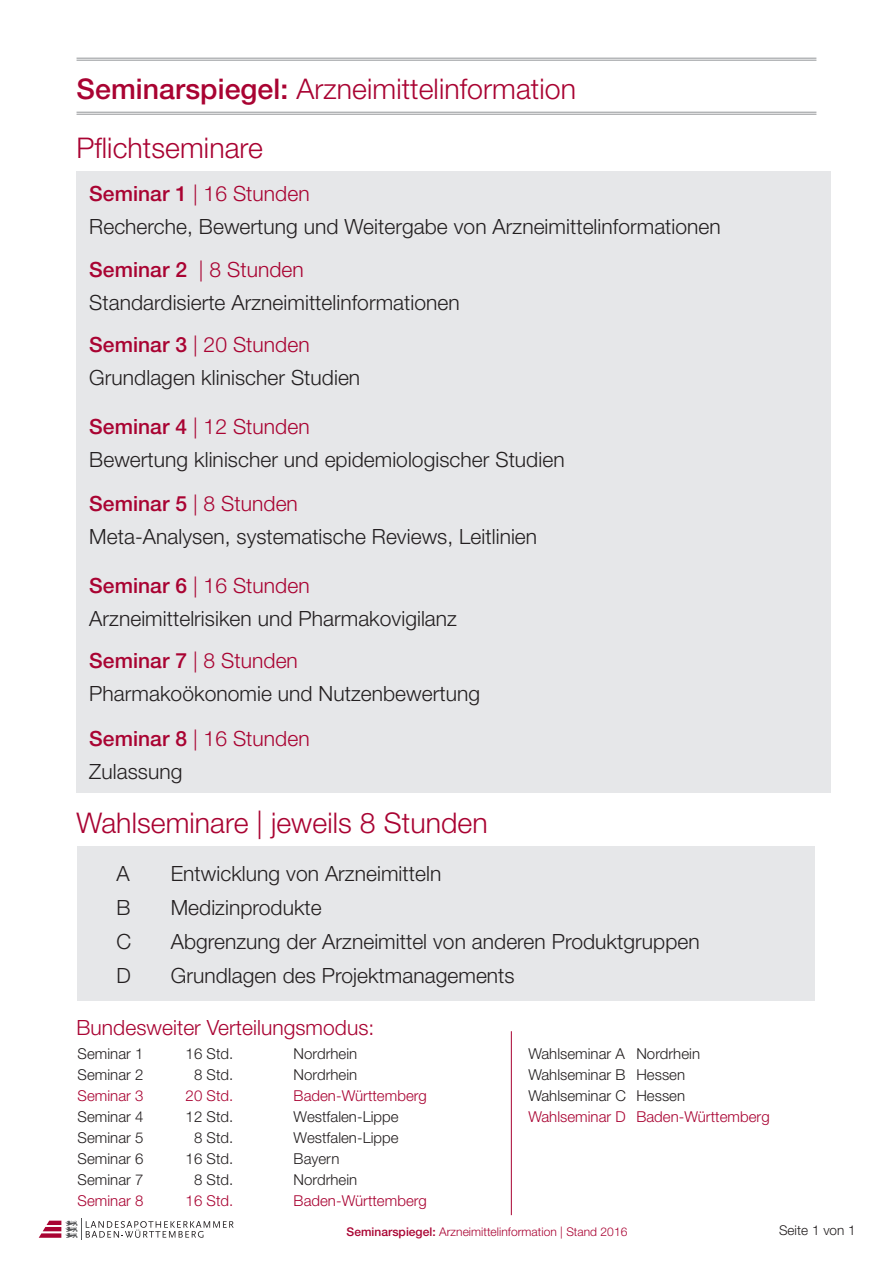
<style>
.page{position:relative;width:893px;height:1263px;background:#fff}
.page>*{position:absolute;margin:0;border:0;box-sizing:border-box;transform-origin:0 0}
.Absatzformat_1{font:300 28.5px "Helvetica Neue LT";letter-spacing:.005em;color:#a90332}
.t1{font:300 21px "Helvetica Neue LT";letter-spacing:.005em;color:#231f20}
.t2{font:300 21px "Helvetica Neue LT";letter-spacing:.005em;color:#a90332}
.t3{font:300 21px "Helvetica Neue LT Std";letter-spacing:.005em;color:#231f20}
.t4{font:300 15px "Helvetica Neue LT Std";letter-spacing:.005em;color:#231f20}
.t5{font:300 15px "Helvetica Neue LT Std";letter-spacing:.005em;color:#a90332}
.t6{font:300 13.5px "Helvetica Neue LT Std";letter-spacing:.005em;color:#231f20}
.t7{font:300 12px "Helvetica Neue LT";letter-spacing:.005em;color:#a90332}
.s1{font-weight:500}
</style>
<div class="page">
<svg style="left:39px;top:1218px;width:195px;height:22px"></svg>
<hr style="left:77px;top:58px;width:739px;height:1px;background:#939598">
<hr style="left:77px;top:60px;width:739px;height:1px;background:#939598">
<hr style="left:77px;top:112px;width:739px;height:1px;background:#939598">
<hr style="left:77px;top:114px;width:739px;height:1px;background:#939598">
<div style="left:77px;top:171px;width:754px;height:621px;background:#e6e7e9"></div>
<div style="left:78px;top:846px;width:737px;height:154px;background:#e6e7e9"></div>
<hr style="left:511px;top:1031px;width:1px;height:184px;background:#a90332">
<p class="Absatzformat_1" style="left:77px;top:71px;width:501px"><span class="s1">Seminarspiegel:</span> Arzneimittelinformation</p>
<p class="Absatzformat_1" style="left:77px;top:130px;width:188px">Pflichtseminare</p>
<p class="t2" style="left:89px;top:180px;width:222px"><span class="s1">Seminar 1</span> | 16 Stunden</p>
<p class="t1" style="left:89px;top:213px;width:633px">Recherche, Bewertung und Weitergabe von Arzneimittelinformationen</p>
<p class="t2" style="left:89px;top:257px;width:216px"><span class="s1">Seminar 2</span> | 8 Stunden</p>
<p class="t1" style="left:89px;top:290px;width:372px">Standardisierte Arzneimittelinformationen</p>
<p class="t2" style="left:89px;top:332px;width:222px"><span class="s1">Seminar 3</span> | 20 Stunden</p>
<p class="t1" style="left:89px;top:365px;width:272px">Grundlagen klinischer Studien</p>
<p class="t2" style="left:89px;top:413px;width:222px"><span class="s1">Seminar 4</span> | 12 Stunden</p>
<p class="t1" style="left:89px;top:446px;width:477px">Bewertung klinischer und epidemiologischer Studien</p>
<p class="t2" style="left:89px;top:491px;width:210px"><span class="s1">Seminar 5</span> | 8 Stunden</p>
<p class="t1" style="left:89px;top:524px;width:449px">Meta-Analysen, systematische Reviews, Leitlinien</p>
<p class="t2" style="left:89px;top:572px;width:222px"><span class="s1">Seminar 6</span> | 16 Stunden</p>
<p class="t1" style="left:89px;top:605px;width:369px">Arzneimittelrisiken und Pharmakovigilanz</p>
<p class="t2" style="left:89px;top:648px;width:210px"><span class="s1">Seminar 7</span> | 8 Stunden</p>
<p class="t1" style="left:89px;top:681px;width:392px">Pharmakoökonomie und Nutzenbewertung</p>
<p class="t2" style="left:89px;top:726px;width:222px"><span class="s1">Seminar 8</span> | 16 Stunden</p>
<p class="t1" style="left:89px;top:759px;width:95px">Zulassung</p>
<p class="Absatzformat_1" style="left:77px;top:805px;width:413px">Wahlseminare | jeweils 8 Stunden</p>
<p class="t3" style="left:117px;top:860px;width:15px">A</p>
<p class="t3" style="left:171px;top:860px;width:272px">Entwicklung von Arzneimitteln</p>
<p class="t3" style="left:117px;top:894px;width:16px">B</p>
<p class="t3" style="left:171px;top:894px;width:153px">Medizinprodukte</p>
<p class="t3" style="left:117px;top:928px;width:16px">C</p>
<p class="t3" style="left:171px;top:928px;width:530px">Abgrenzung der Arzneimittel von anderen Produktgruppen</p>
<p class="t3" style="left:117px;top:962px;width:16px">D</p>
<p class="t3" style="left:171px;top:962px;width:345px">Grundlagen des Projektmanagements</p>
<p class="t2" style="left:77px;top:1015px;width:299px">Bundesweiter Verteilungsmodus:</p>
<p class="t4" style="left:78px;top:1044px;width:67px">Seminar 1</p>
<p class="t4" style="left:186px;top:1044px;width:49px">16 Std.</p>
<p class="t4" style="left:294px;top:1044px;width:65px">Nordrhein</p>
<p class="t4" style="left:78px;top:1065px;width:67px">Seminar 2</p>
<p class="t4" style="left:194px;top:1065px;width:41px">8 Std.</p>
<p class="t4" style="left:294px;top:1065px;width:65px">Nordrhein</p>
<p class="t5" style="left:78px;top:1086px;width:67px">Seminar 3</p>
<p class="t5" style="left:186px;top:1086px;width:49px">20 Std.</p>
<p class="t5" style="left:294px;top:1086px;width:135px">Baden-Württemberg</p>
<p class="t4" style="left:78px;top:1107px;width:67px">Seminar 4</p>
<p class="t4" style="left:186px;top:1107px;width:49px">12 Std.</p>
<p class="t4" style="left:294px;top:1107px;width:107px">Westfalen-Lippe</p>
<p class="t4" style="left:78px;top:1128px;width:67px">Seminar 5</p>
<p class="t4" style="left:194px;top:1128px;width:41px">8 Std.</p>
<p class="t4" style="left:294px;top:1128px;width:107px">Westfalen-Lippe</p>
<p class="t4" style="left:78px;top:1149px;width:67px">Seminar 6</p>
<p class="t4" style="left:186px;top:1149px;width:49px">16 Std.</p>
<p class="t4" style="left:294px;top:1149px;width:47px">Bayern</p>
<p class="t4" style="left:78px;top:1170px;width:67px">Seminar 7</p>
<p class="t4" style="left:194px;top:1170px;width:41px">8 Std.</p>
<p class="t4" style="left:294px;top:1170px;width:65px">Nordrhein</p>
<p class="t5" style="left:78px;top:1191px;width:67px">Seminar 8</p>
<p class="t5" style="left:186px;top:1191px;width:49px">16 Std.</p>
<p class="t5" style="left:294px;top:1191px;width:135px">Baden-Württemberg</p>
<p class="t4" style="left:528px;top:1044px;width:173px">Wahlseminar A Nordrhein</p>
<p class="t4" style="left:528px;top:1065px;width:158px">Wahlseminar B Hessen</p>
<p class="t4" style="left:528px;top:1086px;width:158px">Wahlseminar C Hessen</p>
<p class="t5" style="left:528px;top:1107px;width:243px">Wahlseminar D Baden-Württemberg</p>
<p class="t7" style="left:347px;top:1225px;width:282px"><span class="s1">Seminarspiegel:</span> Arzneimittelinformation | Stand 2016</p>
<p class="t6" style="left:779px;top:1222px;width:78px">Seite 1 von 1</p>
</div>
